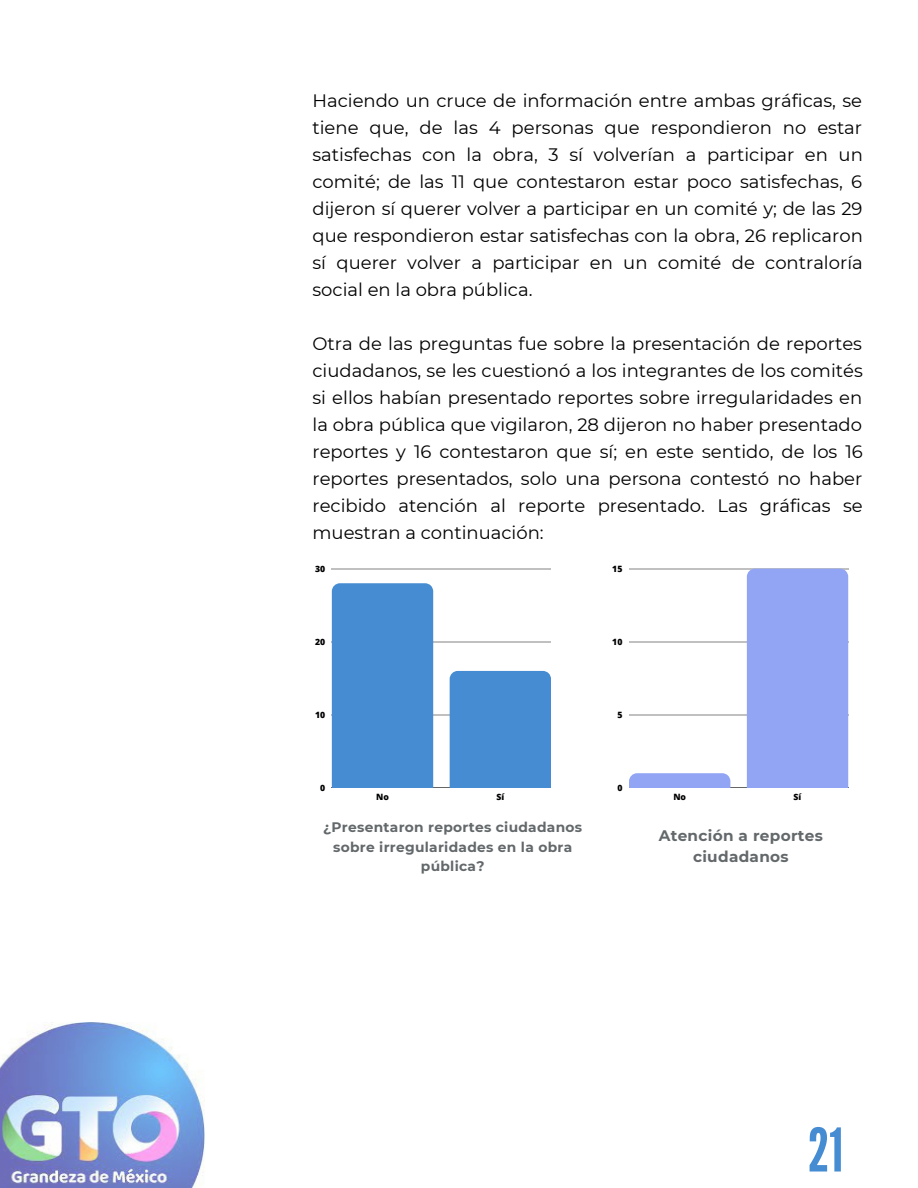
<style>
.page{position:relative;width:918px;height:1188px;background:#fff}
.page>*{position:absolute;margin:0;border:0;box-sizing:border-box;transform-origin:0 0}
.t1{font:60px "League Gothic";color:#468cd2}
.t2{font:18px/27px "Montserrat";color:#000;text-align:justify}
.t3{font:700 15.3px/21.3px "Montserrat";letter-spacing:.02em;color:#63686b;text-align:center}
.t4{font:700 13.8px/19.2px "Montserrat";letter-spacing:.02em;color:#63686b;text-align:center}
.t5{font:800 8.7px "Open Sans";color:#000}
</style>
<div class="page">
<img style="left:0;top:1022px;width:204px;height:166px">
<hr style="left:332px;top:569px;width:219px;height:1px;background:#000">
<hr style="left:332px;top:642px;width:219px;height:1px;background:#000">
<hr style="left:332px;top:715px;width:219px;height:1px;background:#000">
<hr style="left:332px;top:788px;width:219px;height:1px;background:#000">
<div style="left:332px;top:583px;width:101px;height:205px;background:#468cd2"></div>
<div style="left:450px;top:671px;width:101px;height:117px;background:#468cd2"></div>
<hr style="left:629px;top:569px;width:219px;height:1px;background:#000">
<hr style="left:629px;top:642px;width:219px;height:1px;background:#000">
<hr style="left:629px;top:715px;width:219px;height:1px;background:#000">
<hr style="left:629px;top:788px;width:219px;height:1px;background:#000">
<svg style="left:629px;top:773px;width:101px;height:15px"></svg>
<div style="left:747px;top:569px;width:101px;height:219px;background:#92a5f4"></div>
<p class="t2" style="left:312px;top:87px;width:552px">Haciendo un cruce de información entre ambas gráficas, se tiene que, de las 4 personas que respondieron no estar satisfechas con la obra, 3 sí volverían a participar en un comité; de las 11 que contestaron estar poco satisfechas, 6 dijeron sí querer volver a participar en un comité y; de las 29 que respondieron estar satisfechas con la obra, 26 replicaron sí querer volver a participar en un comité de contraloría social en la obra pública.</p>
<p class="t2" style="left:312px;top:330px;width:552px">Otra de las preguntas fue sobre la presentación de reportes ciudadanos, se les cuestionó a los integrantes de los comités si ellos habían presentado reportes sobre irregularidades en la obra pública que vigilaron, 28 dijeron no haber presentado reportes y 16 contestaron que sí; en este sentido, de los 16 reportes presentados, solo una persona contestó no haber recibido atención al reporte presentado. Las gráficas se muestran a continuación:</p>
<p class="t5" style="left:315px;top:563px;width:12px">30</p>
<p class="t5" style="left:612px;top:563px;width:12px">15</p>
<p class="t5" style="left:315px;top:636px;width:12px">20</p>
<p class="t5" style="left:612px;top:636px;width:12px">10</p>
<p class="t5" style="left:315px;top:709px;width:12px">10</p>
<p class="t5" style="left:617px;top:709px;width:7px">5</p>
<p class="t5" style="left:320px;top:782px;width:7px">0</p>
<p class="t5" style="left:617px;top:782px;width:7px">0</p>
<p class="t5" style="left:376px;top:791px;width:14px">No</p>
<p class="t5" style="left:496px;top:791px;width:9px">Sí</p>
<p class="t5" style="left:673px;top:791px;width:14px">No</p>
<p class="t5" style="left:794px;top:791px;width:9px">Sí</p>
<p class="t4" style="left:323px;top:818px;width:260px">¿Presentaron reportes ciudadanos sobre irregularidades en la obra pública?</p>
<p class="t3" style="left:659px;top:825px;width:166px">Atención a reportes ciudadanos</p>
<h1 class="t1" style="left:808px;top:1115px;width:37px">21</h1>
</div>
